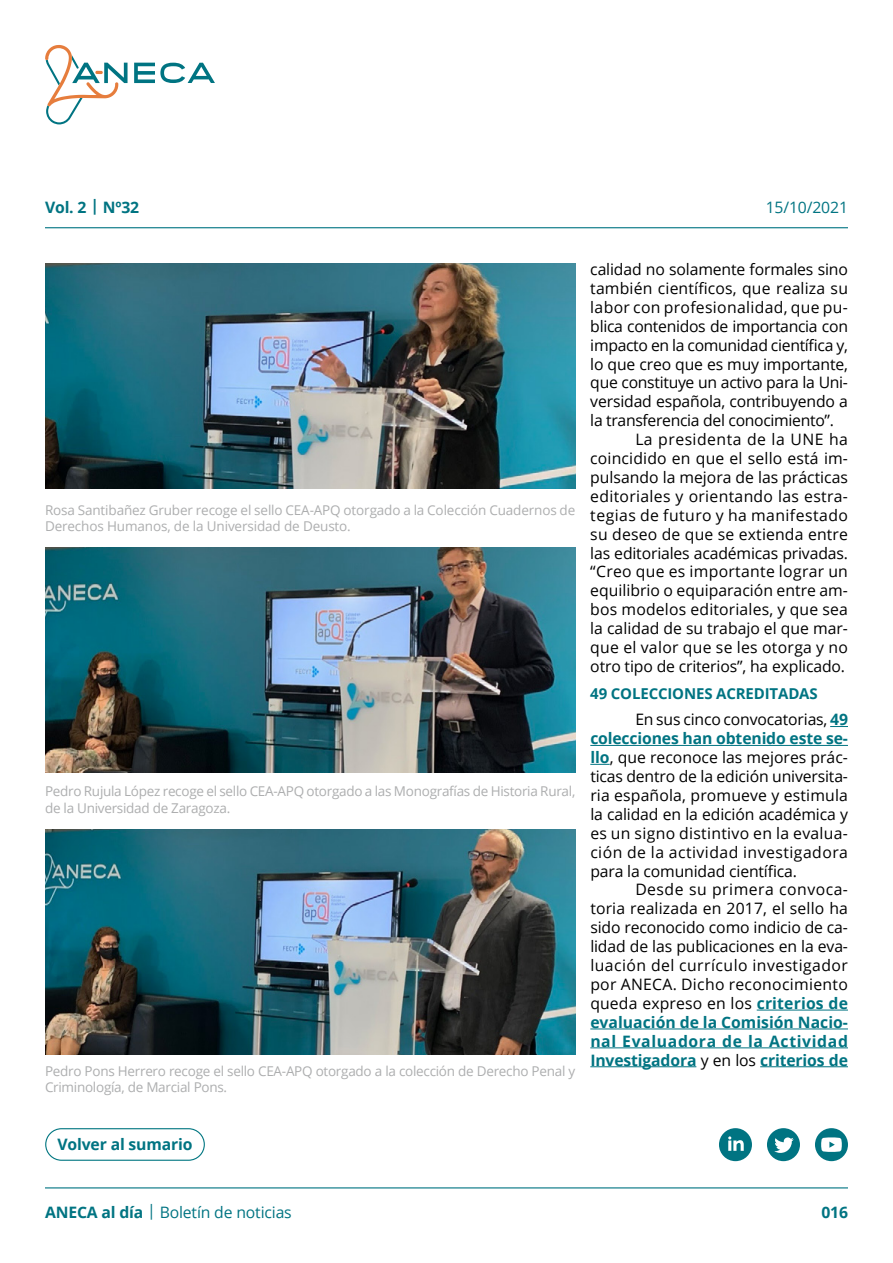
<style>
.page{position:relative;width:893px;height:1263px;background:#fff}
.page>*{position:absolute;margin:0;border:0;box-sizing:border-box;transform-origin:0 0}
.t1{font:15.75px/18.9px "Open Sans";color:#000;text-align:justify}
.t2{font:15.75px "Open Sans";letter-spacing:-.02em;color:#000}
.t3{font:15.75px "Open Sans";letter-spacing:.02em;color:#000}
.t4{font:15.75px "Open Sans";letter-spacing:.03em;color:#000}
.t5{font:15.75px "Open Sans";letter-spacing:-.01em;color:#007482}
.t6{font:700 15.75px "Open Sans";letter-spacing:-.01em;color:#007482}
.t7{font:700 15px "Open Sans";letter-spacing:-.01em;color:#007482}
.t8{font:13.5px/16.5px "Open Sans";letter-spacing:-.02em;color:#adaeaf}
.s1{font-weight:700;color:#007482}
.s2{font-weight:700}
</style>
<div class="page">
<hr style="left:45px;top:1187px;width:803px;height:1px;background:#007482">
<svg style="left:767px;top:1128px;width:33px;height:33px"></svg>
<svg style="left:719px;top:1128px;width:33px;height:33px"></svg>
<svg style="left:815px;top:1128px;width:33px;height:33px"></svg>
<div style="left:45px;top:1128px;width:160px;height:33px;border:1px solid #007681;border-radius:16px"></div>
<hr style="left:45px;top:227px;width:803px;height:1px;background:#007482">
<svg style="left:134px;top:63px;width:81px;height:20px"></svg>
<svg style="left:45px;top:45px;width:83px;height:80px"></svg>
<img style="left:45px;top:264px;width:530px;height:225px">
<img style="left:45px;top:547px;width:530px;height:225px">
<img style="left:45px;top:829px;width:530px;height:225px">
<svg style="left:830px;top:726px;width:18px;height:1px"></svg>
<hr style="left:590px;top:745px;width:258px;height:1px;background:#007482">
<svg style="left:590px;top:764px;width:20px;height:1px"></svg>
<hr style="left:757px;top:1010px;width:91px;height:1px;background:#007482">
<hr style="left:590px;top:1028px;width:258px;height:1px;background:#007482">
<hr style="left:590px;top:1047px;width:258px;height:1px;background:#007482">
<hr style="left:590px;top:1066px;width:106px;height:1px;background:#007482">
<hr style="left:760px;top:1066px;width:88px;height:1px;background:#007482">
<p class="t6" style="left:45px;top:196px;width:96px">Vol. 2 | Nº32</p>
<p class="t5" style="left:766px;top:196px;width:84px">15/10/2021</p>
<p class="t8" style="left:45px;top:501px;width:532px">Rosa Santibañez Gruber recoge el sello CEA-APQ otorgado a la Colección Cuadernos de<br>Derechos Humanos, de la Universidad de Deusto.</p>
<p class="t8" style="left:45px;top:783px;width:532px">Pedro Rujula López recoge el sello CEA-APQ otorgado a las Monografías de Historia Rural, de la Universidad de Zaragoza.</p>
<p class="t8" style="left:45px;top:1062px;width:532px">Pedro Pons Herrero recoge el sello CEA-APQ otorgado a la colección de Derecho Penal y<br>Criminología, de Marcial Pons.</p>
<p class="t1" style="left:590px;top:259px;width:259px">calidad no solamente formales sino</p>
<p class="t1" style="left:590px;top:278px;width:259px">también científicos, que realiza su</p>
<p class="t3" style="left:590px;top:296px;width:259px">labor con profesionalidad, que pu-</p>
<p class="t2" style="left:590px;top:315px;width:259px">blica contenidos de importancia con</p>
<p class="t2" style="left:590px;top:334px;width:259px">impacto en la comunidad científica y,</p>
<p class="t1" style="left:590px;top:354px;width:259px">lo que creo que es muy importante,</p>
<p class="t2" style="left:590px;top:372px;width:259px">que constituye un activo para la Uni-</p>
<p class="t1" style="left:590px;top:392px;width:259px">versidad española, contribuyendo a</p>
<p class="t2" style="left:590px;top:410px;width:245px">la transferencia del conocimiento”.</p>
<p class="t4" style="left:635px;top:429px;width:214px">La presidenta de la UNE ha</p>
<p class="t1" style="left:590px;top:448px;width:259px">coincidido en que el sello está im-</p>
<p class="t1" style="left:590px;top:467px;width:259px">pulsando la mejora de las prácticas</p>
<p class="t3" style="left:590px;top:485px;width:259px">editoriales y orientando las estra-</p>
<p class="t4" style="left:590px;top:504px;width:259px">tegias de futuro y ha manifestado</p>
<p class="t1" style="left:590px;top:524px;width:259px">su deseo de que se extienda entre</p>
<p class="t1" style="left:590px;top:543px;width:259px">las editoriales académicas privadas.</p>
<p class="t3" style="left:590px;top:561px;width:259px">“Creo que es importante lograr un</p>
<p class="t1" style="left:590px;top:581px;width:259px">equilibrio o equiparación entre am-</p>
<p class="t1" style="left:590px;top:600px;width:259px">bos modelos editoriales, y que sea</p>
<p class="t1" style="left:590px;top:618px;width:259px">la calidad de su trabajo el que mar-</p>
<p class="t3" style="left:590px;top:636px;width:259px">que el valor que se les otorga y no</p>
<p class="t1" style="left:590px;top:656px;width:256px">otro tipo de criterios”, ha explicado.</p>
<p class="t7" style="left:590px;top:683px;width:229px">49 COLECCIONES ACREDITADAS</p>
<p class="t1" style="left:590px;top:710px;width:259px;text-indent:45px">En sus cinco convocatorias, <span class="s1">49 colecciones han obtenido este se&shy;llo</span>, que reconoce las mejores prác&shy;ticas dentro de la edición universita&shy;ria española, promueve y estimula la calidad en la edición académica y es un signo distintivo en la evalua&shy;ción de la actividad investigadora para la comunidad científica.</p>
<p class="t1" style="left:590px;top:880px;width:259px;text-indent:45px">Desde su primera convoca&shy;toria realizada en 2017, el sello ha sido reconocido como indicio de ca&shy;lidad de las publicaciones en la eva&shy;luación del currículo investigador por ANECA. Dicho reconocimiento queda expreso en los <span class="s1">criterios de evaluación de la Comisión Nacio&shy;nal Evaluadora de la Actividad Investigadora</span> y en los <span class="s1">criterios de</span></p>
<p class="t6" style="left:57px;top:1133px;width:137px">Volver al sumario</p>
<p class="t5" style="left:45px;top:1201px;width:248px"><span class="s2">ANECA al día</span> | Boletín de noticias</p>
<p class="t6" style="left:821px;top:1201px;width:28px">016</p>
</div>
